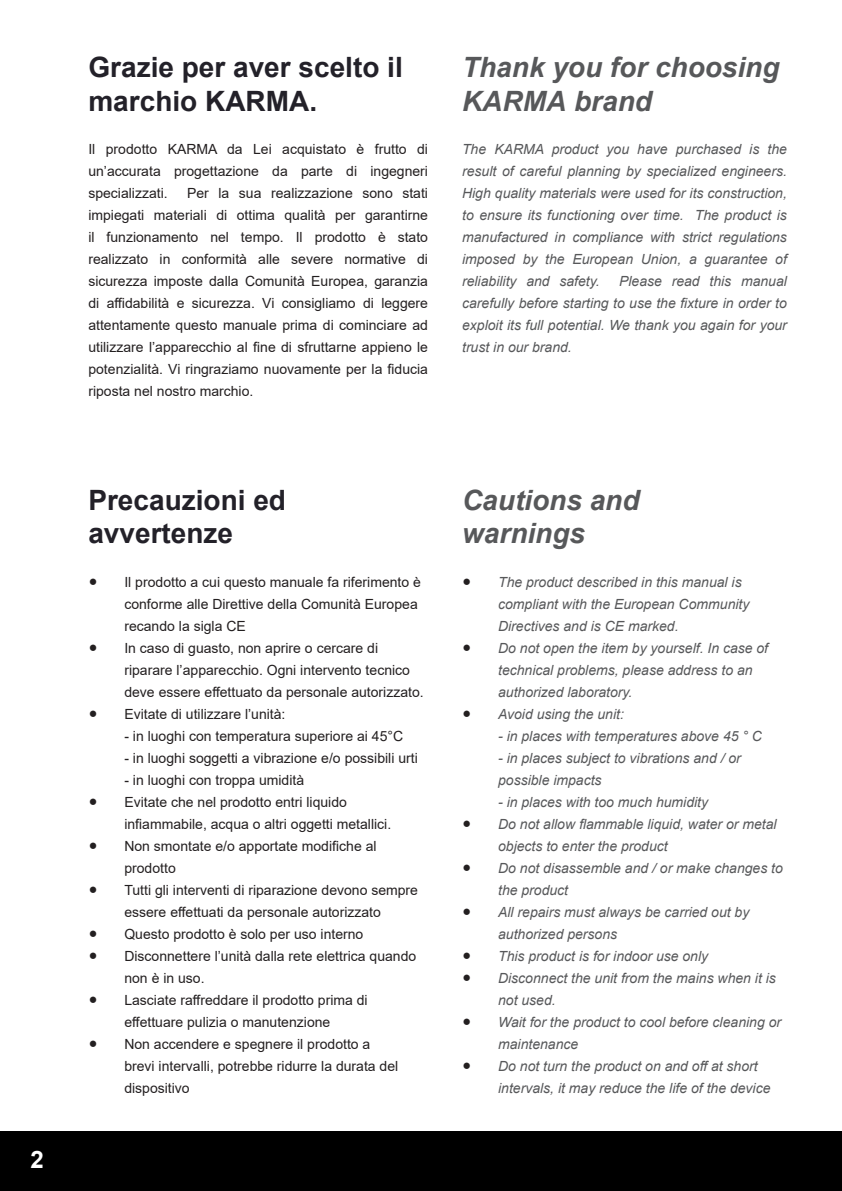
<style>
.page{position:relative;width:842px;height:1191px;background:#fff}
.page>*{position:absolute;margin:0;border:0;box-sizing:border-box;transform-origin:0 0}
.t1{font:700 28px/33.6px "Arial";color:#232129}
.t2{font:italic 700 28px/33.6px "Arial";color:#57585a}
.t3{font:700 24px "Arial";color:#fff}
.t4{font:14px/22px "Arial";color:#231f20}
.t5{font:italic 14px/22px "Arial";color:#57585a}
.s1{font-family:"Minion Pro";font-size:24px}
.s2{font-family:"Minion Pro";font-style:normal;font-size:24px;color:#231f20}
</style>
<div class="page">
<div style="left:0;top:1131px;width:842px;height:60px;background:#000"></div>
<h2 class="t3" style="left:30px;top:1143px;width:15px">2</h2>
<h1 class="t1" style="left:88px;top:51px;width:316px">Grazie per aver scelto il marchio KARMA.</h1>
<p class="t4" style="left:88px;top:138px;width:341px;text-align:justify">Il prodotto KARMA da Lei acquistato è frutto di un’accurata progettazione da parte di ingegneri specializzati.</p>
<p class="t4" style="left:88px;top:182px;width:341px;text-align:justify;text-indent:99px">Per la sua realizzazione sono stati impiegati materiali di ottima qualità per garantirne il funzionamento nel tempo. Il prodotto è stato realizzato in conformità alle severe normative di sicurezza imposte dalla Comunità Europea, garanzia di affidabilità e sicurezza. Vi consigliamo di leggere attentamente questo manuale prima di cominciare ad utilizzare l’apparecchio al fine di sfruttarne appieno le potenzialità. Vi ringraziamo nuovamente per la fiducia riposta nel nostro marchio.</p>
<h1 class="t2" style="left:462px;top:51px;width:319px">Thank you for choosing<br>KARMA brand</h1>
<p class="t5" style="left:462px;top:139px;width:326px;text-align:justify">The KARMA product you have purchased is the result of careful planning by specialized engineers.<br>High quality materials were used for its construction, to ensure its functioning over time. The product is manufactured in compliance with strict regulations imposed by the European Union, a guarantee of reliability and safety.</p>
<p class="t5" style="left:462px;top:271px;width:326px;text-align:justify;text-indent:157px">Please read this manual carefully before starting to use the fixture in order to exploit its full potential. We thank you again for your trust in our brand.</p>
<h1 class="t1" style="left:88px;top:483px;width:199px">Precauzioni ed avvertenze</h1>
<p class="t4" style="left:124px;top:571px;width:298px;text-indent:-36px"><span class="s1">•</span> Il prodotto a cui questo manuale fa riferimento è conforme alle Direttive della Comunità Europea recando la sigla CE</p>
<p class="t4" style="left:124px;top:637px;width:301px;text-indent:-36px"><span class="s1">•</span> In caso di guasto, non aprire o cercare di riparare l’apparecchio. Ogni intervento tecnico deve essere effettuato da personale autorizzato.</p>
<p class="t4" style="left:88px;top:703px;width:199px"><span class="s1">•</span> Evitate di utilizzare l’unità:</p>
<p class="t4" style="left:124px;top:725px;width:280px">- in luoghi con temperatura superiore ai 45°C</p>
<p class="t4" style="left:124px;top:747px;width:295px">- in luoghi soggetti a vibrazione e/o possibili urti</p>
<p class="t4" style="left:124px;top:769px;width:181px">- in luoghi con troppa umidità</p>
<p class="t4" style="left:124px;top:791px;width:268px;text-indent:-36px"><span class="s1">•</span> Evitate che nel prodotto entri liquido infiammabile, acqua o altri oggetti metallici.</p>
<p class="t4" style="left:124px;top:835px;width:254px;text-indent:-36px"><span class="s1">•</span> Non smontate e/o apportate modifiche al prodotto</p>
<p class="t4" style="left:88px;top:879px;width:331px;text-align:center"><span class="s1">•</span> Tutti gli interventi di riparazione devono sempre essere effettuati da personale autorizzato</p>
<p class="t4" style="left:88px;top:923px;width:276px"><span class="s1">•</span> Questo prodotto è solo per uso interno</p>
<p class="t4" style="left:124px;top:945px;width:293px;text-indent:-36px"><span class="s1">•</span> Disconnettere l’unità dalla rete elettrica quando non è in uso.</p>
<p class="t4" style="left:88px;top:989px;width:281px;text-align:center"><span class="s1">•</span> Lasciate raffreddare il prodotto prima di effettuare pulizia o manutenzione</p>
<p class="t4" style="left:124px;top:1033px;width:275px;text-indent:-36px"><span class="s1">•</span> Non accendere e spegnere il prodotto a brevi intervalli, potrebbe ridurre la durata del dispositivo</p>
<h1 class="t2" style="left:462px;top:484px;width:179px">Cautions and warnings</h1>
<p class="t5" style="left:498px;top:571px;width:253px;text-indent:-36px"><span class="s2">•</span> The product described in this manual is compliant with the European Community<br>Directives and is CE marked.</p>
<p class="t5" style="left:498px;top:637px;width:272px;text-indent:-36px"><span class="s2">•</span> Do not open the item by yourself. In case of technical problems, please address to an authorized laboratory.</p>
<p class="t5" style="left:462px;top:703px;width:163px"><span class="s2">•</span> Avoid using the unit:</p>
<p class="t5" style="left:498px;top:725px;width:265px">- in places with temperatures above 45 ° C</p>
<p class="t5" style="left:498px;top:747px;width:244px">- in places subject to vibrations and / or possible impacts</p>
<p class="t5" style="left:498px;top:791px;width:212px">- in places with too much humidity</p>
<p class="t5" style="left:498px;top:813px;width:280px;text-indent:-36px"><span class="s2">•</span> Do not allow flammable liquid, water or metal objects to enter the product</p>
<p class="t5" style="left:498px;top:857px;width:286px;text-indent:-36px"><span class="s2">•</span> Do not disassemble and / or make changes to the product</p>
<p class="t5" style="left:498px;top:901px;width:253px;text-indent:-36px"><span class="s2">•</span> All repairs must always be carried out by authorized persons</p>
<p class="t5" style="left:462px;top:945px;width:248px"><span class="s2">•</span> This product is for indoor use only</p>
<p class="t5" style="left:498px;top:967px;width:279px;text-indent:-36px"><span class="s2">•</span> Disconnect the unit from the mains when it is not used.</p>
<p class="t5" style="left:498px;top:1011px;width:284px;text-indent:-36px"><span class="s2">•</span> Wait for the product to cool before cleaning or maintenance</p>
<p class="t5" style="left:498px;top:1055px;width:274px;text-indent:-36px"><span class="s2">•</span> Do not turn the product on and off at short intervals, it may reduce the life of the device</p>
</div>
